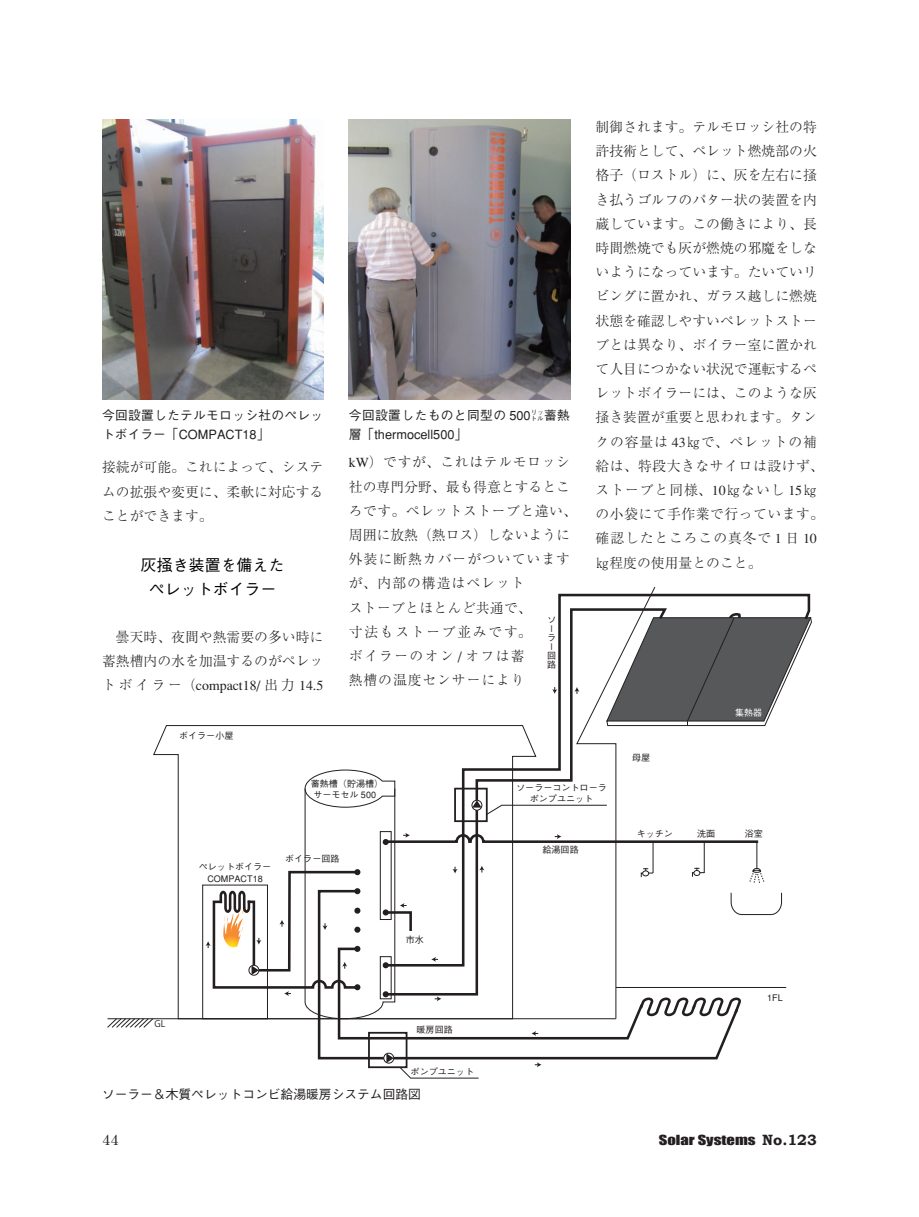
<style>
.page{position:relative;width:919px;height:1217px;background:#fff}
.page>*{position:absolute;margin:0;border:0;box-sizing:border-box;transform-origin:0 0}
.t1{font:500 15.9px/24.2px "Gothic BBB";color:#000;text-align:center}
.t2{font:14.85px "Century";color:#231f20}
.t3{font:300 13.8px/24.2px "Ryumin";color:#231f20;text-align:justify}
.t4{font:300 13.8px/24.2px "Ryumin";letter-spacing:.045em;color:#231f20}
.t5{font:500 12.75px/19.2px "Gothic BBB";color:#231f20}
.t6{font:500 12.75px/19.2px "Gothic BBB";letter-spacing:.02em;color:#231f20}
.t7{font:12.75px "Impact";color:#231f20;scale:1.3 1}
.t8{font:500 9px/9px "Gothic BBB";color:#231f20;text-align:center}
.t9{font:500 9px "Gothic BBB";color:#fff}
.t10{font:9px "Koz Go Pro";color:#231f20}
.s1{font-family:"Bookman Old Style";font-weight:700;font-size:14.85px}
</style>
<div class="page">
<img style="left:102px;top:120px;width:221px;height:280px">
<svg style="left:153px;top:725px;width:52px;height:293px"></svg>
<div style="left:202px;top:884px;width:66px;height:134px;border:1px solid #231f20"></div>
<hr style="left:107px;top:1018px;width:509px;height:1px;background:#231f20">
<svg style="left:317px;top:1040px;width:409px;height:20px"></svg>
<div style="left:383px;top:1052px;width:11px;height:11px;border:1px solid #231f20;border-radius:50%"></div>
<div style="left:368px;top:1031px;width:39px;height:36px;border:2px solid #231f20"></div>
<svg style="left:386px;top:1053px;width:93px;height:25px"></svg>
<svg style="left:534px;top:1062px;width:7px;height:5px"></svg>
<svg style="left:107px;top:1018px;width:46px;height:9px"></svg>
<svg style="left:205px;top:587px;width:607px;height:453px"></svg>
<img style="left:349px;top:120px;width:221px;height:280px">
<p class="t6" style="left:102px;top:406px;width:222px">今回設置したテルモロッシ社のペレットボイラー「COMPACT18」</p>
<p class="t3" style="left:102px;top:456px;width:223px">接続が可能。これによって、システムの拡張や変更に、柔軟に対応することができます。</p>
<p class="t1" style="left:141px;top:553px;width:145px">灰掻き装置を備えたペレットボイラー</p>
<p class="t3" style="left:102px;top:625px;width:223px">　曇天時、夜間や熱需要の多い時に蓄熱槽内の水を加温するのがペレットボイラー（compact18/ 出力 14.5</p>
<p class="t8" style="left:179px;top:731px;width:56px">ボイラー小屋</p>
<p class="t5" style="left:349px;top:406px;width:223px">今回設置したものと同型の 500㍑蓄熱層「thermocell500」</p>
<p class="t4" style="left:349px;top:451px;width:229px">kW）ですが、これはテルモロッシ社の専門分野、最も得意とするところです。ペレットストーブと違い、周囲に放熱（熱ロス）しないように外装に断熱カバーがついていますが、内部の構造はペレット<br>ストーブとほとんど共通で、<br>寸法もストーブ並みです。<br>ボイラーのオン / オフは蓄<br>熱槽の温度センサーにより</p>
<p class="t8" style="left:547px;top:615px;width:10px;text-align:left">ソーラー回路</p>
<p class="t3" style="left:595px;top:116px;width:230px;text-align:left">制御されます。テルモロッシ社の特許技術として、ペレット燃焼部の火格子（ロストル）に、灰を左右に掻き払うゴルフのパター状の装置を内蔵しています。この働きにより、長時間燃焼でも灰が燃焼の邪魔をしないようになっています。たいていリビングに置かれ、ガラス越しに燃焼状態を確認しやすいペレットストーブとは異なり、ボイラー室に置かれて人目につかない状況で運転するペレットボイラーには、このような灰掻き装置が重要と思われます。タンクの容量は 43㎏で、ペレットの補給は、特段大きなサイロは設けず、ストーブと同様、10㎏ないし 15㎏の小袋にて手作業で行っています。確認したところこの真冬で 1 日 10㎏程度の使用量とのこと。</p>
<p class="t8" style="left:632px;top:753px;width:20px">母屋</p>
<p class="t9" style="left:735px;top:707px;width:29px">集熱器</p>
<p class="t10" style="left:155px;top:1017px;width:12px">GL</p>
<p class="t8" style="left:311px;top:777px;width:74px;line-height:11.6px;text-align:left">蓄熱槽（貯湯槽）サーモセル 500</p>
<p class="t8" style="left:199px;top:861px;width:74px;line-height:11.6px">ペレットボイラー<br>COMPACT18</p>
<p class="t8" style="left:285px;top:854px;width:56px">ボイラー回路</p>
<p class="t8" style="left:405px;top:934px;width:20px">市水</p>
<p class="t8" style="left:416px;top:1024px;width:38px">暖房回路</p>
<p class="t8" style="left:410px;top:1067px;width:65px">ポンプユニット</p>
<p class="t5" style="left:102px;top:1085px;width:320px">ソーラー＆木質ペレットコンビ給湯暖房システム回路図</p>
<p class="t8" style="left:516px;top:781px;width:92px;line-height:11.6px">ソーラーコントローラポンプユニット</p>
<p class="t8" style="left:542px;top:845px;width:38px">給湯回路</p>
<p class="t8" style="left:636px;top:828px;width:38px">キッチン</p>
<p class="t8" style="left:697px;top:828px;width:20px">洗面</p>
<p class="t8" style="left:744px;top:828px;width:20px">浴室</p>
<p class="t8" style="left:767px;top:992px;width:17px">1FL</p>
<p class="t2" style="left:102px;top:1127px;width:18px">44</p>
<p class="t7" style="left:658px;top:1131px;width:123px">Solar Systems <span class="s1">No.123</span></p>
</div>
